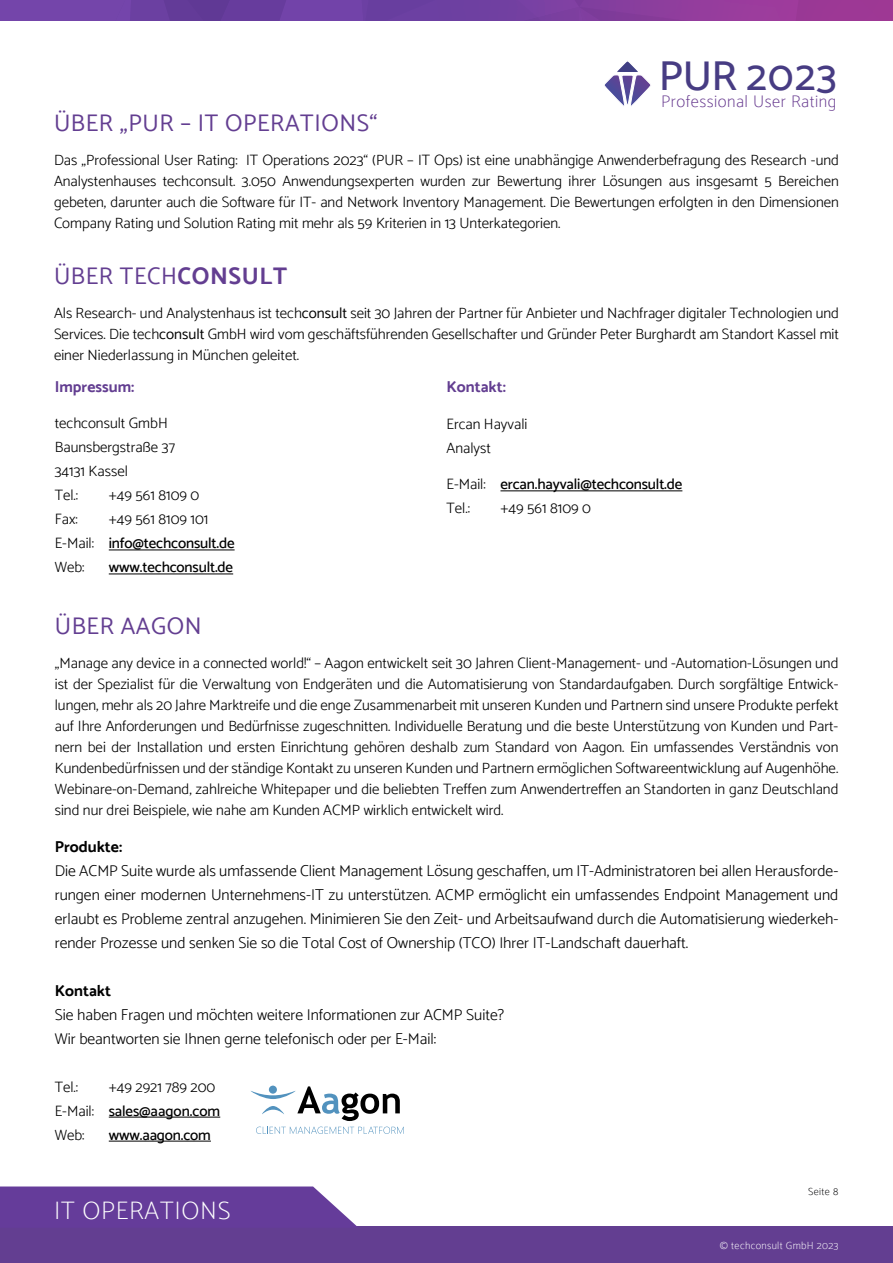
<style>
.page{position:relative;width:893px;height:1263px;background:#fff}
.page>*{position:absolute;margin:0;border:0;box-sizing:border-box;transform-origin:0 0}
.t1{font:500 42.45px "Catamaran";letter-spacing:.035em;color:#473c83}
.t2{font:100 25.5px "Catamaran";letter-spacing:.03em;color:#fff}
.t3{font:24px "Catamaran";letter-spacing:.025em;color:#633e91}
.t4{font:100 21px "Catamaran";letter-spacing:.03em;color:#fff}
.t5{font:100 16.95px "Catamaran";letter-spacing:.03em;color:#673a8f}
.t6{font:300 15.75px/24px "Catamaran";color:#000;text-align:justify}
.t7{font:700 15.75px "Catamaran";color:#633e91}
.t8{font:700 15.75px "Catamaran";color:#000}
.t9{font:300 15px/21px "Catamaran";color:#000}
.t10{font:500 15px/24px "Catamaran";letter-spacing:-.01em;color:#000}
.t11{font:100 10.5px "Catamaran";letter-spacing:.03em;color:#fff}
.t12{font:100 10.5px "Catamaran";letter-spacing:.03em;color:#020203}
.s1{font-weight:700}
.s2{font-weight:400}
.s3{font-weight:300}
.s4{font-weight:500}
</style>
<div class="page">
<svg style="left:0;top:0;width:893px;height:20px;background:#7b3e9f"></svg>
<svg style="left:604px;top:61px;width:47px;height:45px"></svg>
<div style="left:0;top:1226px;width:893px;height:37px;background:#633e91"></div>
<svg style="left:0;top:1186px;width:357px;height:40px;background:#6f49a1"></svg>
<hr style="left:109px;top:1117px;width:111px;height:1px;background:#000">
<hr style="left:109px;top:1141px;width:102px;height:1px;background:#000">
<hr style="left:109px;top:549px;width:126px;height:1px;background:#000">
<hr style="left:109px;top:573px;width:124px;height:1px;background:#000">
<hr style="left:500px;top:490px;width:182px;height:1px;background:#000">
<svg style="left:251px;top:1086px;width:153px;height:48px"></svg>
<h1 class="t1" style="left:659px;top:50px;width:180px">PUR 2023</h1>
<p class="t5" style="left:661px;top:91px;width:177px">Professional User Rating</p>
<h3 class="t3" style="left:54px;top:109px;width:325px">ÜBER „PUR – IT OPERATIONS“</h3>
<p class="t9" style="left:54px;top:149px;width:786px;text-align:justify">Das „Professional User Rating: IT Operations 2023“ (PUR – IT Ops) ist eine unabhängige Anwenderbefragung des Research -und Analystenhauses techconsult. 3.050 Anwendungsexperten wurden zur Bewertung ihrer Lösungen aus insgesamt 5 Bereichen gebeten, darunter auch die Software für IT- and Network Inventory Management. Die Bewertungen erfolgten in den Dimensionen Company Rating und Solution Rating mit mehr als 59 Kriterien in 13 Unterkategorien.</p>
<h3 class="t3" style="left:54px;top:262px;width:235px">ÜBER TECH<span class="s1">CONSULT</span></h3>
<p class="t9" style="left:54px;top:302px;width:786px;text-align:justify">Als Research- und Analystenhaus ist tech<span class="s2">consult</span> seit 30 Jahren der Partner für Anbieter und Nachfrager digitaler Technologien und Services. Die tech<span class="s2">consult</span> GmbH wird vom geschäftsführenden Gesellschafter und Gründer Peter Burghardt am Standort Kassel mit einer Niederlassung in München geleitet.</p>
<p class="t7" style="left:55px;top:377px;width:81px">Impressum:</p>
<p class="t9" style="left:55px;top:411px;width:122px;line-height:24px">techconsult GmbH<br>Baunsbergstraße 37<br>34131 Kassel<br>Tel.:</p>
<p class="t7" style="left:446px;top:377px;width:61px">Kontakt:</p>
<p class="t9" style="left:446px;top:411px;width:82px;line-height:24px">Ercan Hayvali<br>Analyst</p>
<p class="t10" style="left:446px;top:472px;width:237px"><span class="s3">E-Mail:</span> ercan.hayvali@techconsult.de<br><span class="s3">Tel.:</span></p>
<p class="t9" style="left:109px;top:485px;width:92px">+49 561 8109 0</p>
<p class="t9" style="left:500px;top:498px;width:92px">+49 561 8109 0</p>
<p class="t9" style="left:55px;top:509px;width:25px">Fax:</p>
<p class="t9" style="left:55px;top:507px;width:181px;line-height:24px;text-indent:54px">+49 561 8109 101<br>E-Mail: <span class="s4">info@techconsult.de<br></span>Web:</p>
<p class="t10" style="left:109px;top:555px;width:126px">www.techconsult.de</p>
<h3 class="t3" style="left:55px;top:612px;width:148px">ÜBER AAGON</h3>
<p class="t9" style="left:55px;top:652px;width:785px;text-align:justify">„Manage any device in a connected world!“ – Aagon entwickelt seit 30 Jahren Client-Management- und -Automation-Lösungen und ist der Spezialist für die Verwaltung von Endgeräten und die Automatisierung von Standardaufgaben. Durch sorgfältige Entwick&shy;lungen, mehr als 20 Jahre Marktreife und die enge Zusammenarbeit mit unseren Kunden und Partnern sind unsere Produkte perfekt auf Ihre Anforderungen und Bedürfnisse zugeschnitten. Individuelle Beratung und die beste Unterstützung von Kunden und Part&shy;nern bei der Installation und ersten Einrichtung gehören deshalb zum Standard von Aagon. Ein umfassendes Verständnis von Kundenbedürfnissen und der ständige Kontakt zu unseren Kunden und Partnern ermöglichen Softwareentwicklung auf Augenhöhe.<br>Webinare-on-Demand, zahlreiche Whitepaper und die beliebten Treffen zum Anwendertreffen an Standorten in ganz Deutschland sind nur drei Beispiele, wie nahe am Kunden ACMP wirklich entwickelt wird.</p>
<p class="t8" style="left:55px;top:837px;width:69px">Produkte:</p>
<p class="t6" style="left:55px;top:858px;width:785px">Die ACMP Suite wurde als umfassende Client Management Lösung geschaffen, um IT-Administratoren bei allen Herausforde&shy;rungen einer modernen Unternehmens-IT zu unterstützen. ACMP ermöglicht ein umfassendes Endpoint Management und erlaubt es Probleme zentral anzugehen. Minimieren Sie den Zeit- und Arbeitsaufwand durch die Automatisierung wiederkeh&shy;render Prozesse und senken Sie so die Total Cost of Ownership (TCO) Ihrer IT-Landschaft dauerhaft.</p>
<p class="t8" style="left:55px;top:981px;width:58px">Kontakt</p>
<p class="t6" style="left:55px;top:1002px;width:451px">Sie haben Fragen und möchten weitere Informationen zur ACMP Suite?<br>Wir beantworten sie Ihnen gerne telefonisch oder per E-Mail:</p>
<p class="t9" style="left:55px;top:1076px;width:25px">Tel.:</p>
<p class="t9" style="left:55px;top:1074px;width:167px;line-height:24px;text-indent:54px">+49 2921 789 200<br>E-Mail: <span class="s4">sales@aagon.com<br></span>Web:</p>
<p class="t10" style="left:109px;top:1122px;width:104px">www.aagon.com</p>
<h2 class="t2" style="left:54px;top:1195px;width:178px">IT OPERATIONS</h2>
<h3 class="t4" style="left:89px;top:1206px;width:193px">DIGITAL SOLUTIONS</h3>
<p class="t12" style="left:808px;top:1185px;width:32px">Seite 8</p>
<p class="t11" style="left:720px;top:1239px;width:120px">© techconsult GmbH 2023</p>
</div>
